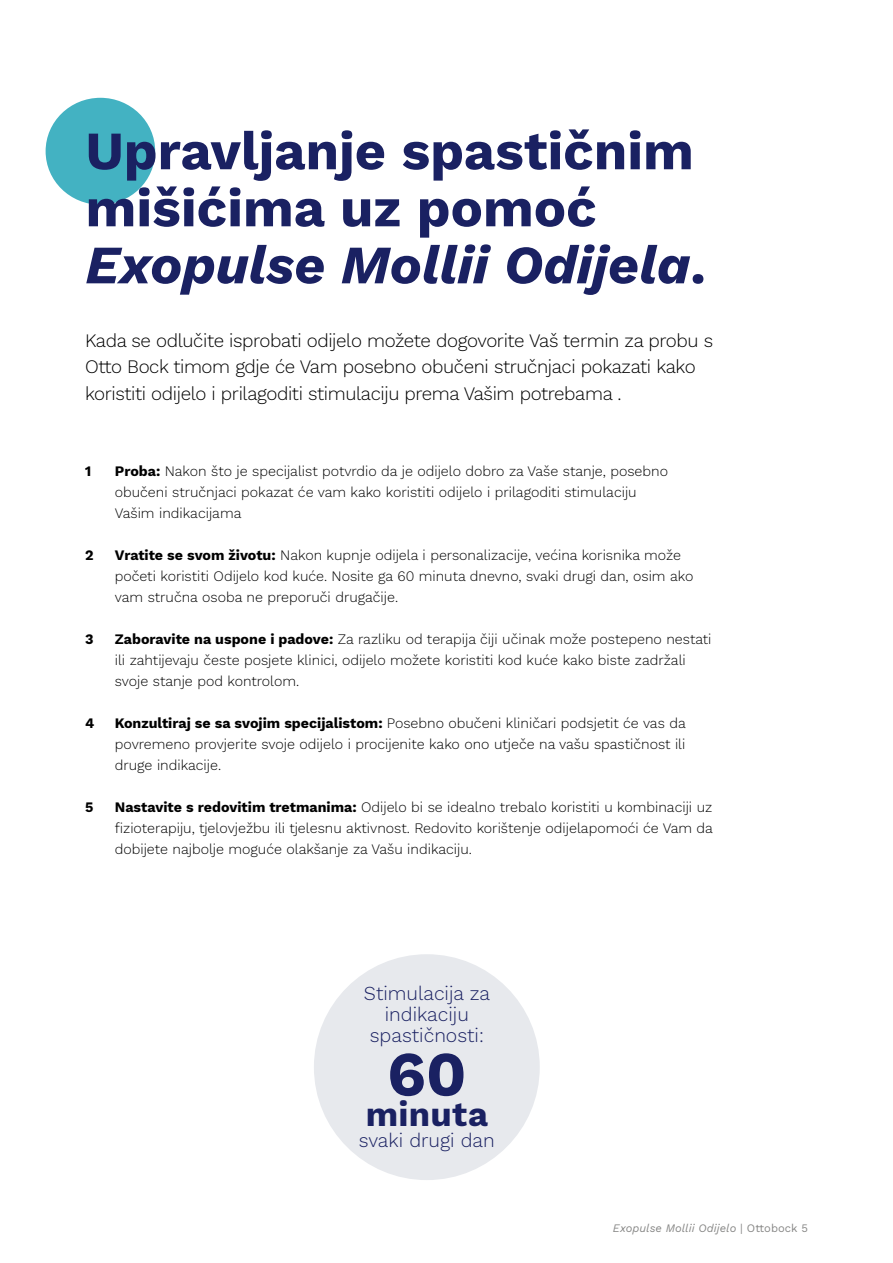
<style>
.page{position:relative;width:893px;height:1263px;background:#fff}
.page>*{position:absolute;margin:0;border:0;box-sizing:border-box;transform-origin:0 0}
.t1{font:700 63px "Work Sans";color:#1a2162}
.t2{font:700 54px/57px "Work Sans";color:#1a2162}
.t3{font:700 34.5px "Work Sans";letter-spacing:.01em;color:#1a2162}
.t4{font:300 19.5px/21px "Work Sans";color:#1a2162;text-align:center}
.t5{font:300 18.75px/26.2px "Work Sans";letter-spacing:-.02em;color:#000}
.t6{font:300 14.25px/21px "Work Sans";color:#000}
.t7{font:700 14.25px "Work Sans";color:#000}
.t8{font:italic 11.25px "Work Sans";letter-spacing:.005em;color:#878786}
.s1{font-style:italic}
.s2{font-weight:700}
.s3{font-style:normal}
</style>
<div class="page">
<div style="left:46px;top:98px;width:109px;height:107px;background:#43b2c2;border-radius:50%"></div>
<div style="left:314px;top:954px;width:226px;height:226px;background:#e7e9ed;border-radius:50%"></div>
<h2 class="t2" style="left:86px;top:120px;width:622px">Upravljanje spastičnim mišićima uz pomoć<br><span class="s1">Exopulse Mollii Odijela</span>.</h2>
<h3 class="t5" style="left:85px;top:327px;width:630px">Kada se odlučite isprobati odijelo možete dogovorite Vaš termin za probu s<br>Otto Bock timom gdje će Vam posebno obučeni stručnjaci pokazati kako koristiti odijelo i prilagoditi stimulaciju prema Vašim potrebama .</h3>
<p class="t7" style="left:85px;top:460px;width:8px">1</p>
<p class="t6" style="left:115px;top:460px;width:555px"><span class="s2">Proba:</span> Nakon što je specijalist potvrdio da je odijelo dobro za Vaše stanje, posebno obučeni stručnjaci pokazat će vam kako koristiti odijelo i prilagoditi stimulaciju<br>Vašim indikacijama</p>
<p class="t7" style="left:85px;top:544px;width:10px">2</p>
<p class="t6" style="left:115px;top:544px;width:580px"><span class="s2">Vratite se svom životu:</span> Nakon kupnje odijela i personalizacije, većina korisnika može početi koristiti Odijelo kod kuće. Nosite ga 60 minuta dnevno, svaki drugi dan, osim ako vam stručna osoba ne preporuči drugačije.</p>
<p class="t7" style="left:85px;top:628px;width:10px">3</p>
<p class="t6" style="left:115px;top:628px;width:598px"><span class="s2">Zaboravite na uspone i padove:</span> Za razliku od terapija čiji učinak može postepeno nestati ili zahtijevaju česte posjete klinici, odijelo možete koristiti kod kuće kako biste zadržali svoje stanje pod kontrolom.</p>
<p class="t7" style="left:85px;top:712px;width:11px">4</p>
<p class="t6" style="left:115px;top:712px;width:572px;text-align:justify"><span class="s2">Konzultiraj se sa svojim specijalistom:</span> Posebno obučeni kliničari podsjetit će vas da povremeno provjerite svoje odijelo i procijenite kako ono utječe na vašu spastičnost ili druge indikacije.</p>
<p class="t7" style="left:85px;top:796px;width:10px">5</p>
<p class="t6" style="left:115px;top:796px;width:600px;text-align:justify"><span class="s2">Nastavite s redovitim tretmanima:</span> Odijelo bi se idealno trebalo koristiti u kombinaciji uz fizioterapiju, tjelovježbu ili tjelesnu aktivnost. Redovito korištenje odijelapomoći će Vam da dobijete najbolje moguće olakšanje za Vašu indikaciju.</p>
<h3 class="t4" style="left:364px;top:981px;width:128px">Stimulacija za indikaciju spastičnosti:</h3>
<h1 class="t1" style="left:387px;top:1026px;width:81px">60</h1>
<h3 class="t3" style="left:366px;top:1087px;width:124px">minuta</h3>
<h3 class="t4" style="left:359px;top:1128px;width:138px">svaki drugi dan</h3>
<p class="t8" style="left:613px;top:1219px;width:196px">Exopulse Mollii Odijelo <span class="s3">| Ottobock 5</span></p>
</div>
